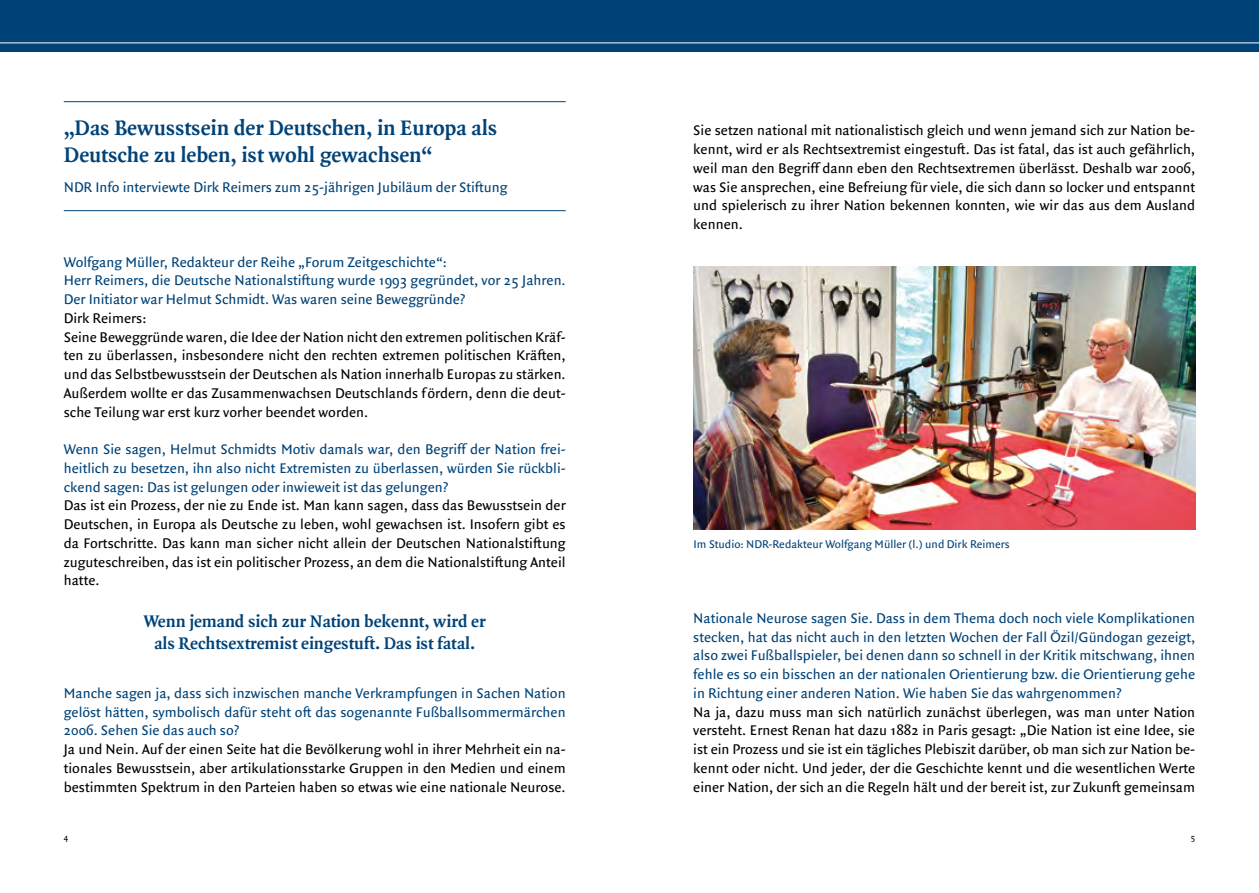
<style>
.page{position:relative;width:1259px;height:893px;background:#fff}
.page>*{position:absolute;margin:0;border:0;box-sizing:border-box;transform-origin:0 0}
.t1{font:700 22.5px/27px "Quadraat";color:#004378}
.t2{font:700 18px/22.5px "Quadraat";color:#004378;text-align:center}
.t3{font:15px/18.8px "Quadraat Sans";color:#000;text-align:justify}
.t4{font:15px/18.8px "Quadraat Sans";color:#004378;text-align:justify}
.t5{font:12px "Quadraat Sans";color:#004378}
.t6{font:9px "Quadraat Sans";color:#000}
</style>
<div class="page">
<div style="left:0;top:0;width:1259px;height:51px;background:#004378"></div>
<hr style="left:0;top:43px;width:1259px;height:1px;background:#fff">
<hr style="left:64px;top:210px;width:502px;height:1px;background:#004378">
<hr style="left:64px;top:101px;width:502px;height:1px;background:#004378">
<img style="left:693px;top:267px;width:502px;height:262px">
<h1 class="t1" style="left:64px;top:115px;width:435px">„Das Bewusstsein der Deutschen, in Europa als<br>Deutsche zu leben, ist wohl gewachsen“</h1>
<p class="t4" style="left:64px;top:178px;width:445px">NDR Info interviewte Dirk Reimers zum 25-jährigen Jubiläum der Stiftung</p>
<p class="t4" style="left:64px;top:253px;width:503px;text-align:left">Wolfgang Müller, Redakteur der Reihe „Forum Zeitgeschichte“:<br>Herr Reimers, die Deutsche Nationalstiftung wurde 1993 gegründet, vor 25 Jahren.<br>Der Initiator war Helmut Schmidt. Was waren seine Beweggründe?</p>
<p class="t3" style="left:64px;top:309px;width:503px;text-align:left">Dirk Reimers:<br>Seine Beweggründe waren, die Idee der Nation nicht den extremen politischen Kräf&shy;ten zu überlassen, insbesondere nicht den rechten extremen politischen Kräften, und das Selbstbewusstsein der Deutschen als Nation innerhalb Europas zu stärken.<br>Außerdem wollte er das Zusammenwachsen Deutschlands fördern, denn die deut&shy;sche Teilung war erst kurz vorher beendet worden.</p>
<p class="t4" style="left:64px;top:440px;width:503px">Wenn Sie sagen, Helmut Schmidts Motiv damals war, den Begriff der Nation frei&shy;heitlich zu besetzen, ihn also nicht Extremisten zu überlassen, würden Sie rückbli&shy;ckend sagen: Das ist gelungen oder inwieweit ist das gelungen?</p>
<p class="t3" style="left:64px;top:496px;width:503px">Das ist ein Prozess, der nie zu Ende ist. Man kann sagen, dass das Bewusstsein der Deutschen, in Europa als Deutsche zu leben, wohl gewachsen ist. Insofern gibt es da Fortschritte. Das kann man sicher nicht allein der Deutschen Nationalstiftung zuguteschreiben, das ist ein politischer Prozess, an dem die Nationalstiftung Anteil hatte.</p>
<p class="t2" style="left:144px;top:610px;width:343px">Wenn jemand sich zur Nation bekennt, wird er als Rechtsextremist eingestuft. Das ist fatal.</p>
<p class="t4" style="left:64px;top:684px;width:503px">Manche sagen ja, dass sich inzwischen manche Verkrampfungen in Sachen Nation gelöst hätten, symbolisch dafür steht oft das sogenannte Fußballsommermärchen 2006. Sehen Sie das auch so?</p>
<p class="t3" style="left:64px;top:740px;width:503px">Ja und Nein. Auf der einen Seite hat die Bevölkerung wohl in ihrer Mehrheit ein na&shy;tionales Bewusstsein, aber artikulationsstarke Gruppen in den Medien und einem bestimmten Spektrum in den Parteien haben so etwas wie eine nationale Neurose.</p>
<p class="t3" style="left:693px;top:121px;width:503px">Sie setzen national mit nationalistisch gleich und wenn jemand sich zur Nation be&shy;kennt, wird er als Rechtsextremist eingestuft. Das ist fatal, das ist auch gefährlich, weil man den Begriff dann eben den Rechtsextremen überlässt. Deshalb war 2006, was Sie ansprechen, eine Befreiung für viele, die sich dann so locker und entspannt und spielerisch zu ihrer Nation bekennen konnten, wie wir das aus dem Ausland kennen.</p>
<p class="t5" style="left:693px;top:537px;width:318px">Im Studio: NDR-Redakteur Wolfgang Müller (l.) und Dirk Reimers</p>
<p class="t4" style="left:693px;top:609px;width:503px">Nationale Neurose sagen Sie. Dass in dem Thema doch noch viele Komplikationen stecken, hat das nicht auch in den letzten Wochen der Fall Özil/Gündogan gezeigt, also zwei Fußballspieler, bei denen dann so schnell in der Kritik mitschwang, ihnen fehle es so ein bisschen an der nationalen Orientierung bzw. die Orientierung gehe in Richtung einer anderen Nation. Wie haben Sie das wahrgenommen?</p>
<p class="t3" style="left:693px;top:703px;width:503px">Na ja, dazu muss man sich natürlich zunächst überlegen, was man unter Nation versteht. Ernest Renan hat dazu 1882 in Paris gesagt: „Die Nation ist eine Idee, sie ist ein Prozess und sie ist ein tägliches Plebiszit darüber, ob man sich zur Nation be&shy;kennt oder nicht. Und jeder, der die Geschichte kennt und die wesentlichen Werte einer Nation, der sich an die Regeln hält und der bereit ist, zur Zukunft gemeinsam</p>
<p class="t6" style="left:64px;top:832px;width:6px">4</p>
<p class="t6" style="left:1190px;top:832px;width:6px">5</p>
</div>
